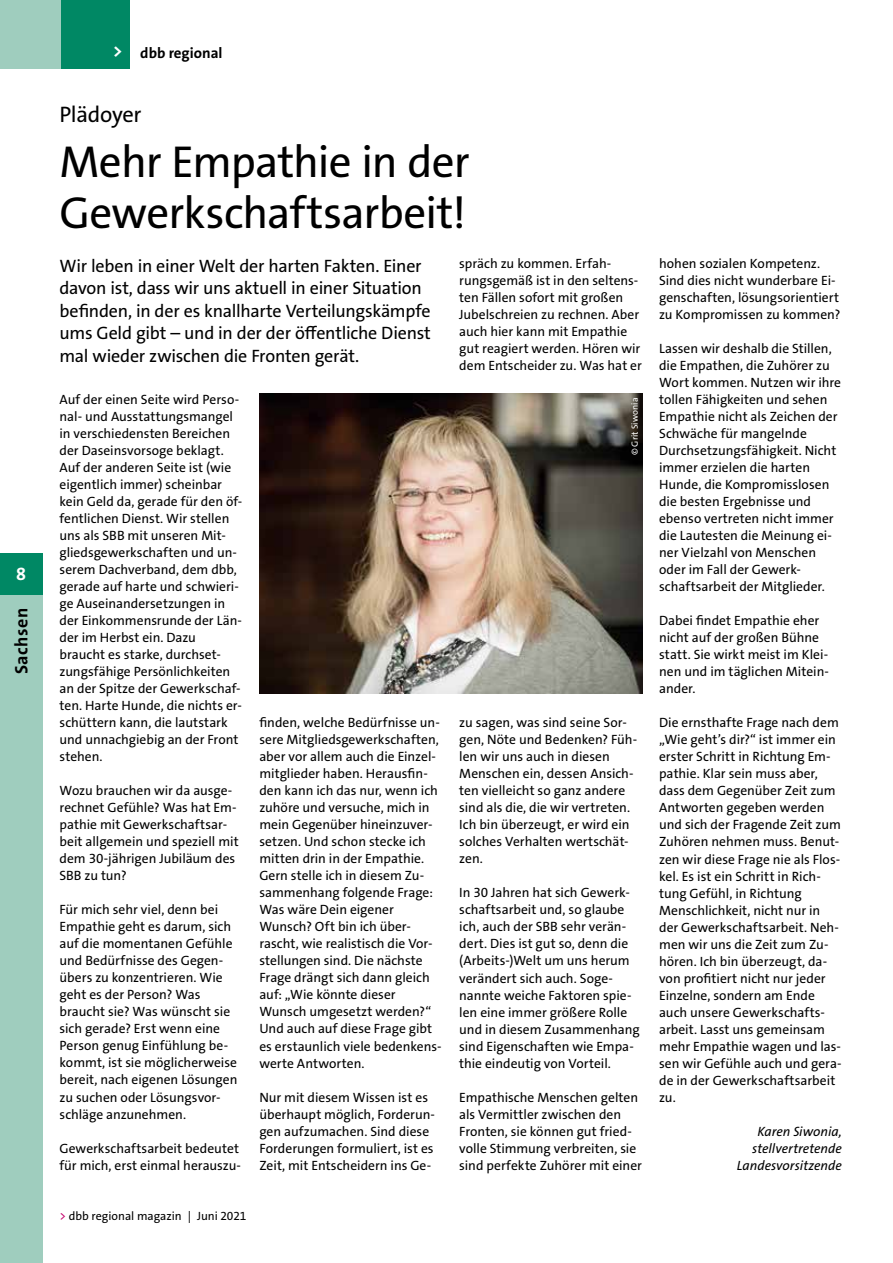
<style>
.page{position:relative;width:893px;height:1263px;background:#fff}
.page>*{position:absolute;margin:0;border:0;box-sizing:border-box;transform-origin:0 0}
.t1{font:45px/51px "The Sans Os F";letter-spacing:-.02em;color:#000}
.t2{font:22.5px "The Sans Os F";letter-spacing:-.015em;color:#000}
.t3{font:18px/22.5px "The Sans Os F";letter-spacing:-.015em;color:#000}
.t4{font:700 18px "The Sans Os F";letter-spacing:.025em;color:#000}
.t5{font:700 18px "The Sans Os F";color:#fff}
.t6{font:700 15px "The Sans Os F";color:#000}
.t7{font:13.5px/17px "The Sans Os F";color:#000}
.t8{font:italic 13.5px/17px "The Sans Os F";color:#000;text-align:right}
.t9{font:12px "The Sans Os F";letter-spacing:-.005em;color:#000}
.t10{font:9px "The Sans Os F";letter-spacing:.01em;color:#fff}
.s1{color:#c3006b}
</style>
<div class="page">
<img style="left:259px;top:393px;width:383px;height:300px">
<div style="left:0;top:553px;width:43px;height:42px;background:#008864"></div>
<div style="left:0;top:595px;width:43px;height:668px;background:#9fcdbe"></div>
<div style="left:0;top:0;width:130px;height:68px;background:#9fcdbe"></div>
<div style="left:62px;top:0;width:68px;height:68px;background:#008864"></div>
<h3 class="t5" style="left:16px;top:562px;width:11px">8</h3>
<h3 class="t4" style="left:10px;top:674px;width:67px;rotate:-90deg">Sachsen</h3>
<h3 class="t5" style="left:113px;top:39px;width:11px">&gt;</h3>
<p class="t6" style="left:140px;top:44px;width:84px">dbb regional</p>
<h2 class="t2" style="left:60px;top:100px;width:84px">Plädoyer</h2>
<h1 class="t1" style="left:60px;top:137px;width:412px">Mehr Empathie in der<br>Gewerkschaftsarbeit!</h1>
<h3 class="t3" style="left:60px;top:255px;width:373px">Wir leben in einer Welt der harten Fakten. Einer davon ist, dass wir uns aktuell in einer Situation befinden, in der es knallharte Verteilungskämpfe ums Geld gibt – und in der der öffentliche Dienst mal wieder zwischen die Fronten gerät.</h3>
<p class="t7" style="left:60px;top:391px;width:184px">Auf der einen Seite wird Perso&shy;nal- und Ausstattungsmangel in verschiedensten Bereichen der Daseinsvorsoge beklagt.<br>Auf der anderen Seite ist (wie eigentlich immer) scheinbar kein Geld da, gerade für den öf&shy;fentlichen Dienst. Wir stellen uns als SBB mit unseren Mit&shy;gliedsgewerkschaften und un&shy;serem Dachverband, dem dbb, gerade auf harte und schwieri&shy;ge Auseinandersetzungen in der Einkommensrunde der Län&shy;der im Herbst ein. Dazu braucht es starke, durchset&shy;zungsfähige Persönlichkeiten an der Spitze der Gewerkschaf&shy;ten. Harte Hunde, die nichts er&shy;schüttern kann, die lautstark und unnachgiebig an der Front stehen.</p>
<p class="t7" style="left:60px;top:782px;width:181px">Wozu brauchen wir da ausge&shy;rechnet Gefühle? Was hat Em&shy;pathie mit Gewerkschaftsar&shy;beit allgemein und speziell mit dem 30-jährigen Jubiläum des<br>SBB zu tun?</p>
<p class="t7" style="left:60px;top:901px;width:179px">Für mich sehr viel, denn bei<br>Empathie geht es darum, sich auf die momentanen Gefühle und Bedürfnisse des Gegen&shy;übers zu konzentrieren. Wie geht es der Person? Was braucht sie? Was wünscht sie sich gerade? Erst wenn eine<br>Person genug Einfühlung be&shy;kommt, ist sie möglicherweise bereit, nach eigenen Lösungen zu suchen oder Lösungsvor&shy;schläge anzunehmen.</p>
<p class="t7" style="left:60px;top:1139px;width:183px">Gewerkschaftsarbeit bedeutet für mich, erst einmal herauszu-</p>
<p class="t7" style="left:459px;top:255px;width:184px">spräch zu kommen. Erfah&shy;rungsgemäß ist in den seltens&shy;ten Fällen sofort mit großen<br>Jubelschreien zu rechnen. Aber auch hier kann mit Empathie gut reagiert werden. Hören wir dem Entscheider zu. Was hat er</p>
<p class="t10" style="left:629px;top:455px;width:59px;rotate:-90deg">© Grit Siwonia</p>
<p class="t7" style="left:259px;top:714px;width:184px">finden, welche Bedürfnisse un&shy;sere Mitgliedsgewerkschaften, aber vor allem auch die Einzel&shy;mitglieder haben. Herausfin&shy;den kann ich das nur, wenn ich zuhöre und versuche, mich in mein Gegenüber hineinzuver&shy;setzen. Und schon stecke ich mitten drin in der Empathie.<br>Gern stelle ich in diesem Zu&shy;sammenhang folgende Frage:<br>Was wäre Dein eigener<br>Wunsch? Oft bin ich über&shy;rascht, wie realistisch die Vor&shy;stellungen sind. Die nächste<br>Frage drängt sich dann gleich auf: „Wie könnte dieser<br>Wunsch umgesetzt werden?“<br>Und auch auf diese Frage gibt es erstaunlich viele bedenkens&shy;werte Antworten.</p>
<p class="t7" style="left:259px;top:1088px;width:177px">Nur mit diesem Wissen ist es überhaupt möglich, Forderun&shy;gen aufzumachen. Sind diese<br>Forderungen formuliert, ist es<br>Zeit, mit Entscheidern ins Ge-</p>
<p class="t7" style="left:459px;top:714px;width:180px">zu sagen, was sind seine Sor&shy;gen, Nöte und Bedenken? Füh&shy;len wir uns auch in diesen<br>Menschen ein, dessen Ansich&shy;ten vielleicht so ganz andere sind als die, die wir vertreten.<br>Ich bin überzeugt, er wird ein solches Verhalten wertschät&shy;zen.</p>
<p class="t7" style="left:459px;top:884px;width:182px">In 30 Jahren hat sich Gewerk&shy;schaftsarbeit und, so glaube ich, auch der SBB sehr verän&shy;dert. Dies ist gut so, denn die (Arbeits-)Welt um uns herum verändert sich auch. Soge&shy;nannte weiche Faktoren spie&shy;len eine immer größere Rolle und in diesem Zusammenhang sind Eigenschaften wie Empa&shy;thie eindeutig von Vorteil.</p>
<p class="t7" style="left:459px;top:1089px;width:184px">Empathische Menschen gelten als Vermittler zwischen den<br>Fronten, sie können gut fried&shy;volle Stimmung verbreiten, sie sind perfekte Zuhörer mit einer</p>
<p class="t9" style="left:60px;top:1208px;width:188px"><span class="s1">&gt;</span> dbb regional magazin | Juni 2021</p>
<p class="t7" style="left:659px;top:255px;width:183px">hohen sozialen Kompetenz.<br>Sind dies nicht wunderbare Ei&shy;genschaften, lösungsorientiert zu Kompromissen zu kommen?</p>
<p class="t7" style="left:659px;top:340px;width:184px">Lassen wir deshalb die Stillen, die Empathen, die Zuhörer zu<br>Wort kommen. Nutzen wir ihre tollen Fähigkeiten und sehen<br>Empathie nicht als Zeichen der<br>Schwäche für mangelnde<br>Durchsetzungsfähigkeit. Nicht immer erzielen die harten<br>Hunde, die Kompromisslosen die besten Ergebnisse und ebenso vertreten nicht immer die Lautesten die Meinung ei&shy;ner Vielzahl von Menschen oder im Fall der Gewerk&shy;schaftsarbeit der Mitglieder.</p>
<p class="t7" style="left:659px;top:612px;width:171px">Dabei findet Empathie eher nicht auf der großen Bühne statt. Sie wirkt meist im Klei&shy;nen und im täglichen Mitein&shy;ander.</p>
<p class="t7" style="left:659px;top:714px;width:184px">Die ernsthafte Frage nach dem „Wie geht’s dir?“ ist immer ein erster Schritt in Richtung Em&shy;pathie. Klar sein muss aber, dass dem Gegenüber Zeit zum<br>Antworten gegeben werden und sich der Fragende Zeit zum<br>Zuhören nehmen muss. Benut&shy;zen wir diese Frage nie als Flos&shy;kel. Es ist ein Schritt in Rich&shy;tung Gefühl, in Richtung<br>Menschlichkeit, nicht nur in der Gewerkschaftsarbeit. Neh&shy;men wir uns die Zeit zum Zu&shy;hören. Ich bin überzeugt, da&shy;von profitiert nicht nur jeder<br>Einzelne, sondern am Ende auch unsere Gewerkschafts&shy;arbeit. Lasst uns gemeinsam mehr Empathie wagen und las&shy;sen wir Gefühle auch und gera&shy;de in der Gewerkschaftsarbeit zu.</p>
<p class="t8" style="left:737px;top:1123px;width:107px">Karen Siwonia, stellvertretende<br>Landesvorsitzende</p>
</div>
